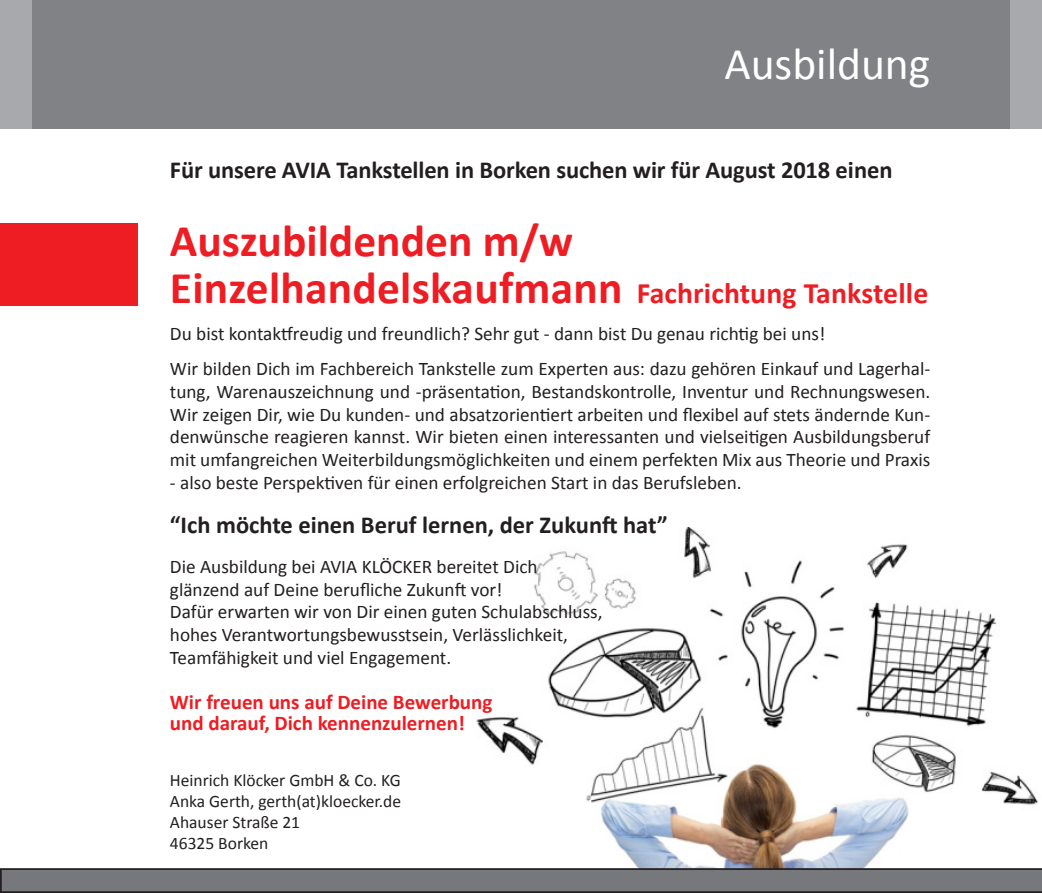
<style>
.page{position:relative;width:1042px;height:893px;background:#fff}
.page>*{position:absolute;margin:0;border:0;box-sizing:border-box;transform-origin:0 0}
.t1{font:700 45.5px "Calibri";color:#ee1d23}
.t2{font:45.5px "Calibri";color:#fff}
.t3{font:700 29.75px "Calibri";letter-spacing:.005em;color:#ee1d23}
.t4{font:700 24.5px "Calibri";letter-spacing:-.005em;color:#231f20}
.t5{font:700 21px/21px "Calibri";color:#ee1d23}
.t6{font:19.25px/22.8px "Calibri";color:#231f20}
.t7{font:17.5px/21px "Calibri";color:#231f20}
.s1{font-size:45.5px}
</style>
<div class="page">
<img style="left:476px;top:527px;width:562px;height:341px">
<div style="left:1px;top:1px;width:1041px;height:128px;background:#808285"></div>
<div style="left:0;top:0;width:31px;height:129px;background:#a8a9ad"></div>
<div style="left:1011px;top:0;width:31px;height:129px;background:#a8a9ad"></div>
<svg style="left:0;top:868px;width:1042px;height:25px;background:#6b6c6e"></svg>
<div style="left:0;top:223px;width:137px;height:83px;background:#ee1d23"></div>
<h1 class="t2" style="left:724px;top:35px;width:207px">Ausbildung</h1>
<p class="t4" style="left:170px;top:155px;width:724px">Für unsere AVIA Tankstellen in Borken suchen wir für August 2018 einen</p>
<h1 class="t1" style="left:170px;top:211px;width:405px">Auszubildenden m/w</h1>
<h2 class="t3" style="left:170px;top:274px;width:760px"><span class="s1">Einzelhandelskaufmann</span> Fachrichtung Tankstelle</h2>
<p class="t6" style="left:170px;top:316px;width:762px;line-height:35px">Du bist kontaktfreudig und freundlich? Sehr gut - dann bist Du genau richtig bei uns!<br>Wir bilden Dich im Fachbereich Tankstelle zum Experten aus: dazu gehören Einkauf und Lagerhal-</p>
<p class="t6" style="left:170px;top:380px;width:762px;text-align:justify">tung, Warenauszeichnung und -präsentation, Bestandskontrolle, Inventur und Rechnungswesen.<br>Wir zeigen Dir, wie Du kunden- und absatzorientiert arbeiten und flexibel auf stets ändernde Kun&shy;denwünsche reagieren kannst. Wir bieten einen interessanten und vielseitigen Ausbildungsberuf mit umfangreichen Weiterbildungsmöglichkeiten und einem perfekten Mix aus Theorie und Praxis</p>
<p class="t6" style="left:170px;top:471px;width:573px">- also beste Perspektiven für einen erfolgreichen Start in das Berufsleben.</p>
<p class="t4" style="left:170px;top:509px;width:499px">“Ich möchte einen Beruf lernen, der Zukunft hat”</p>
<p class="t6" style="left:170px;top:555px;width:434px">Die Ausbildung bei AVIA KLÖCKER bereitet Dich glänzend auf Deine berufliche Zukunft vor!<br>Dafür erwarten wir von Dir einen guten Schulabschluss, hohes Verantwortungsbewusstsein, Verlässlichkeit, Teamfähigkeit und viel Engagement.</p>
<p class="t5" style="left:170px;top:692px;width:324px">Wir freuen uns auf Deine Bewerbung und darauf, Dich kennenzulernen!</p>
<p class="t7" style="left:170px;top:770px;width:233px">Heinrich Klöcker GmbH &amp; Co. KG<br>Anka Gerth, gerth(at)kloecker.de<br>Ahauser Straße 21<br>46325 Borken</p>
</div>
